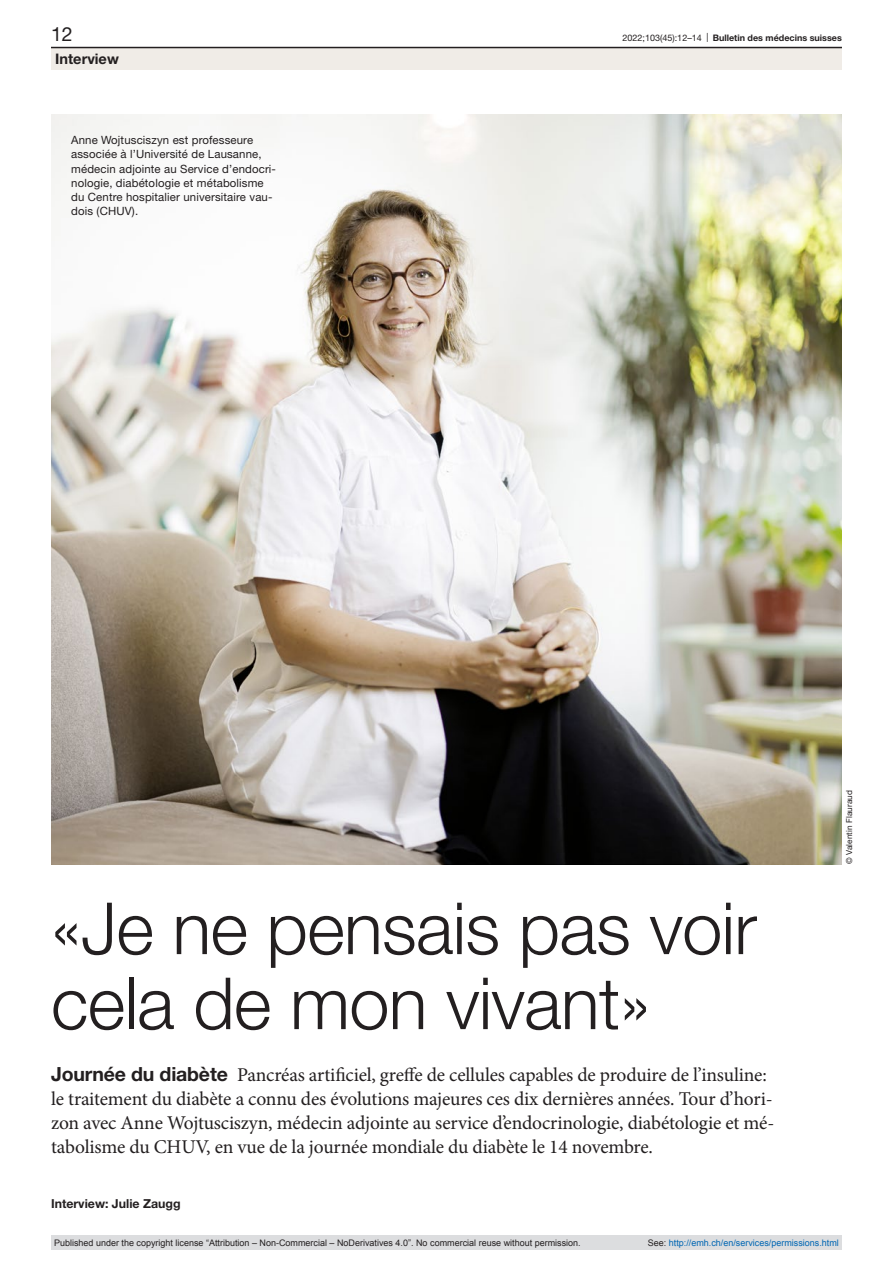
<style>
.page{position:relative;width:893px;height:1263px;background:#fff}
.page>*{position:absolute;margin:0;border:0;box-sizing:border-box;transform-origin:0 0}
.article-title-L48{font:300 72px/75px "Helvetica Neue LT Pro";letter-spacing:-.01em;color:#231f20}
.lead{font:19.5px/24px "Minion Pro";letter-spacing:-.01em;color:#231f20}
.t1{font:19.5px "Helvetica Neue LT Pro";color:#231f20}
.t2{font:700 14.55px "Helvetica Neue LT Pro";color:#231f20}
.authors{font:700 12.3px "Helvetica Neue LT Pro";color:#231f20}
.figure-caption{font:11.4px/14.2px "Helvetica Neue LT Pro";letter-spacing:.01em;color:#231f20}
.t3{font:9px "Arial";color:#231f20}
.t4{font:9px "Arial";color:#0066b3}
.t5{font:700 9px "Helvetica Neue LT Pro";color:#231f20}
.credits{font:8.25px "Helvetica Neue LT Pro";letter-spacing:.01em;color:#231f20}
.s1{font-weight:400}
.s2{font-family:"Helvetica Neue LT Pro";font-weight:700}
.s3{color:#231f20}
</style>
<div class="page">
<img style="left:51px;top:115px;width:791px;height:749px">
<div style="left:51px;top:48px;width:791px;height:22px;background:#f0ece7"></div>
<hr style="left:51px;top:47px;width:791px;height:1px;background:#231f20">
<div style="left:51px;top:1235px;width:791px;height:15px;background:#dcdddf"></div>
<p class="t1" style="left:51px;top:22px;width:23px">12</p>
<p class="t5" style="left:623px;top:32px;width:221px"><span class="s1">2022;103(45):12–14 |</span> Bulletin des médecins suisses</p>
<p class="t2" style="left:55px;top:49px;width:65px">Interview</p>
<p class="figure-caption" style="left:71px;top:133px;width:206px">Anne Wojtusciszyn est professeure associée à l’Université de Lausanne, médecin adjointe au Service d’endocri&shy;nologie, diabétologie et métabolisme du Centre hospitalier universitaire vau&shy;dois (CHUV).</p>
<p class="article-title-L48" style="left:51px;top:889px;width:707px">«Je ne pensais pas voir cela de mon vivant»</p>
<p class="lead" style="left:51px;top:1063px;width:725px"><span class="s2">Journée du diabète</span> Pancréas artificiel, greffe de cellules capables de produire de l’insuline: le traitement du diabète a connu des évolutions majeures ces dix dernières années. Tour d’hori&shy;zon avec Anne Wojtusciszyn, médecin adjointe au service d’endocrinologie, diabétologie et mé&shy;tabolisme du CHUV, en vue de la journée mondiale du diabète le 14 novembre.</p>
<p class="authors" style="left:51px;top:1195px;width:131px">Interview: Julie Zaugg</p>
<p class="credits" style="left:844px;top:864px;width:76px;rotate:-90deg">© Valentin Flauraud</p>
<p class="t3" style="left:54px;top:1237px;width:528px">Published under the copyright license “Attribution – Non-Commercial – NoDerivatives 4.0”. No commercial reuse without permission.</p>
<p class="t4" style="left:648px;top:1237px;width:193px"><span class="s3">See:</span> http://emh.ch/en/services/permissions.html</p>
</div>
